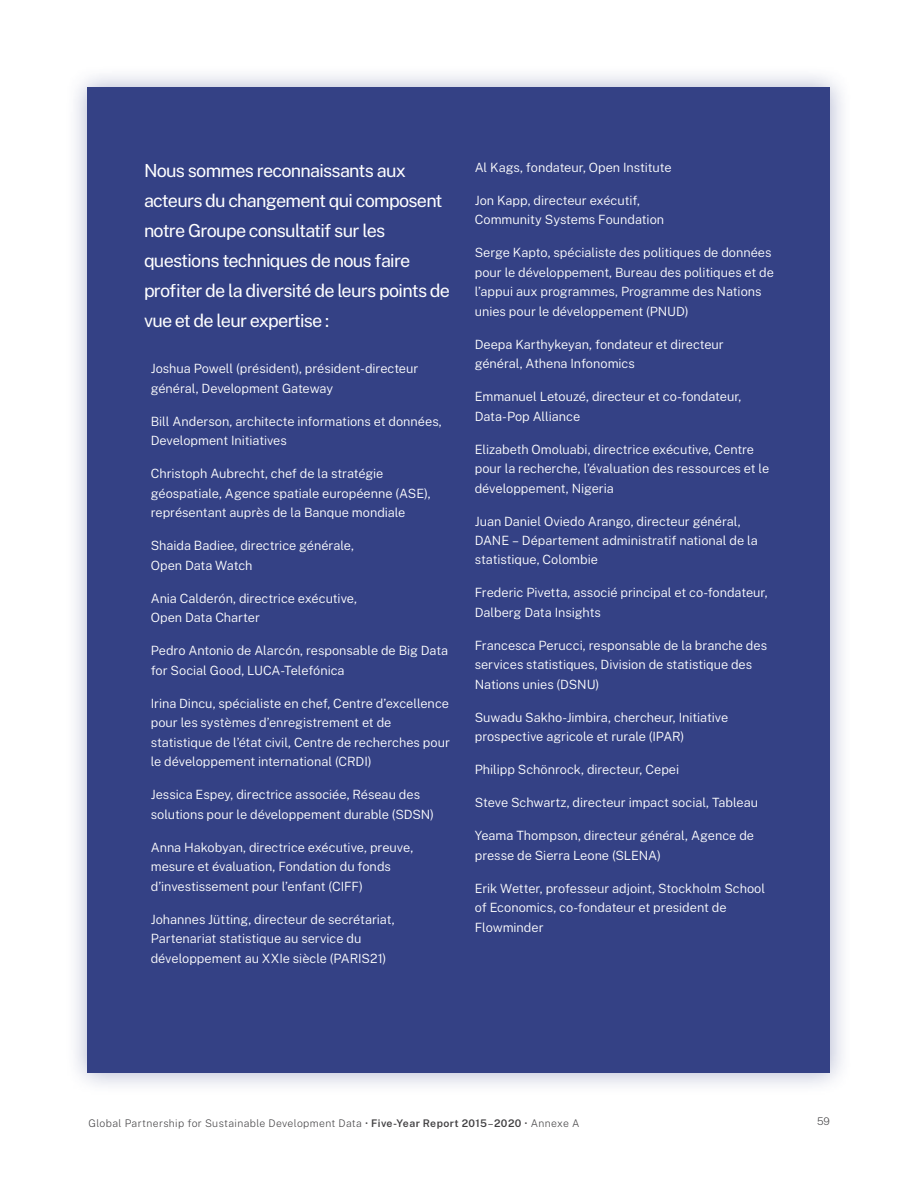
<style>
.page{position:relative;width:918px;height:1188px;background:#fff}
.page>*{position:absolute;margin:0;border:0;box-sizing:border-box;transform-origin:0 0}
.t1{font:18px/30px "Public Sans";letter-spacing:-.04em;color:#fff}
.t2{font:300 12.75px/19.5px "Public Sans";color:#fff}
.t3{font:200 10.5px "Public Sans";letter-spacing:.035em;color:#414042}
.s1{font-weight:600}
.s2{font-weight:400}
</style>
<div class="page">
<div style="left:65px;top:65px;width:788px;height:1031px;background:#344185;opacity:.4"></div>
<div style="left:87px;top:88px;width:743px;height:985px;background:#344185"></div>
<h1 class="t1" style="left:144px;top:154px;width:307px">Nous sommes reconnaissants aux acteurs du changement qui composent notre Groupe consultatif sur les questions techniques de nous faire profiter de la diversité de leurs points de vue et de leur expertise :</h1>
<p class="t2" style="left:151px;top:358px;width:269px">Joshua Powell (président), président-directeur général, Development Gateway</p>
<p class="t2" style="left:151px;top:410px;width:293px">Bill Anderson, architecte informations et données,<br>Development Initiatives</p>
<p class="t2" style="left:151px;top:463px;width:282px">Christoph Aubrecht, chef de la stratégie géospatiale, Agence spatiale européenne (ASE), représentant auprès de la Banque mondiale</p>
<p class="t2" style="left:151px;top:535px;width:205px">Shaida Badiee, directrice générale,<br>Open Data Watch</p>
<p class="t2" style="left:151px;top:587px;width:208px">Ania Calderón, directrice exécutive,<br>Open Data Charter</p>
<p class="t2" style="left:151px;top:640px;width:299px">Pedro Antonio de Alarcón, responsable de Big Data for Social Good, LUCA-Telefónica</p>
<p class="t2" style="left:151px;top:692px;width:301px">Irina Dincu, spécialiste en chef, Centre d’excellence pour les systèmes d’enregistrement et de statistique de l’état civil, Centre de recherches pour le développement international (CRDI)</p>
<p class="t2" style="left:151px;top:784px;width:285px">Jessica Espey, directrice associée, Réseau des solutions pour le développement durable (SDSN)</p>
<p class="t2" style="left:151px;top:836px;width:264px">Anna Hakobyan, directrice exécutive, preuve, mesure et évaluation, Fondation du fonds d’investissement pour l’enfant (CIFF)</p>
<p class="t2" style="left:151px;top:908px;width:245px">Johannes Jütting, directeur de secrétariat,<br>Partenariat statistique au service du développement au XXIe siècle (PARIS21)</p>
<p class="t2" style="left:475px;top:156px;width:198px">Al Kags, fondateur, Open Institute</p>
<p class="t2" style="left:475px;top:189px;width:191px">Jon Kapp, directeur exécutif,<br>Community Systems Foundation</p>
<p class="t2" style="left:475px;top:242px;width:301px">Serge Kapto, spécialiste des politiques de données pour le développement, Bureau des politiques et de l’appui aux programmes, Programme des Nations unies pour le développement (PNUD)</p>
<p class="t2" style="left:475px;top:333px;width:251px">Deepa Karthykeyan, fondateur et directeur général, Athena Infonomics</p>
<p class="t2" style="left:475px;top:386px;width:268px">Emmanuel Letouzé, directeur et co-fondateur,<br>Data-Pop Alliance</p>
<p class="t2" style="left:475px;top:438px;width:296px">Elizabeth Omoluabi, directrice exécutive, Centre pour la recherche, l’évaluation des ressources et le développement, Nigeria</p>
<p class="t2" style="left:475px;top:510px;width:285px">Juan Daniel Oviedo Arango, directeur général,<br>DANE – Département administratif national de la statistique, Colombie</p>
<p class="t2" style="left:475px;top:582px;width:294px">Frederic Pivetta, associé principal et co-fondateur,<br>Dalberg Data Insights</p>
<p class="t2" style="left:475px;top:635px;width:294px">Francesca Perucci, responsable de la branche des services statistiques, Division de statistique des<br>Nations unies (DSNU)</p>
<p class="t2" style="left:475px;top:707px;width:255px">Suwadu Sakho-Jimbira, chercheur, Initiative prospective agricole et rurale (IPAR)</p>
<p class="t2" style="left:475px;top:759px;width:206px">Philipp Schönrock, directeur, Cepei</p>
<p class="t2" style="left:475px;top:792px;width:285px">Steve Schwartz, directeur impact social, Tableau</p>
<p class="t2" style="left:475px;top:825px;width:281px">Yeama Thompson, directeur général, Agence de presse de Sierra Leone (SLENA)</p>
<p class="t2" style="left:475px;top:878px;width:292px">Erik Wetter, professeur adjoint, Stockholm School of Economics, co-fondateur et president de<br>Flowminder</p>
<p class="t3" style="left:89px;top:1115px;width:492px">Global Partnership for Sustainable Development Data • <span class="s1">Five-Year Report 2015</span><span class="s2">–</span><span class="s1">2020</span> • Annexe A</p>
<p class="t3" style="left:817px;top:1114px;width:14px">59</p>
</div>
